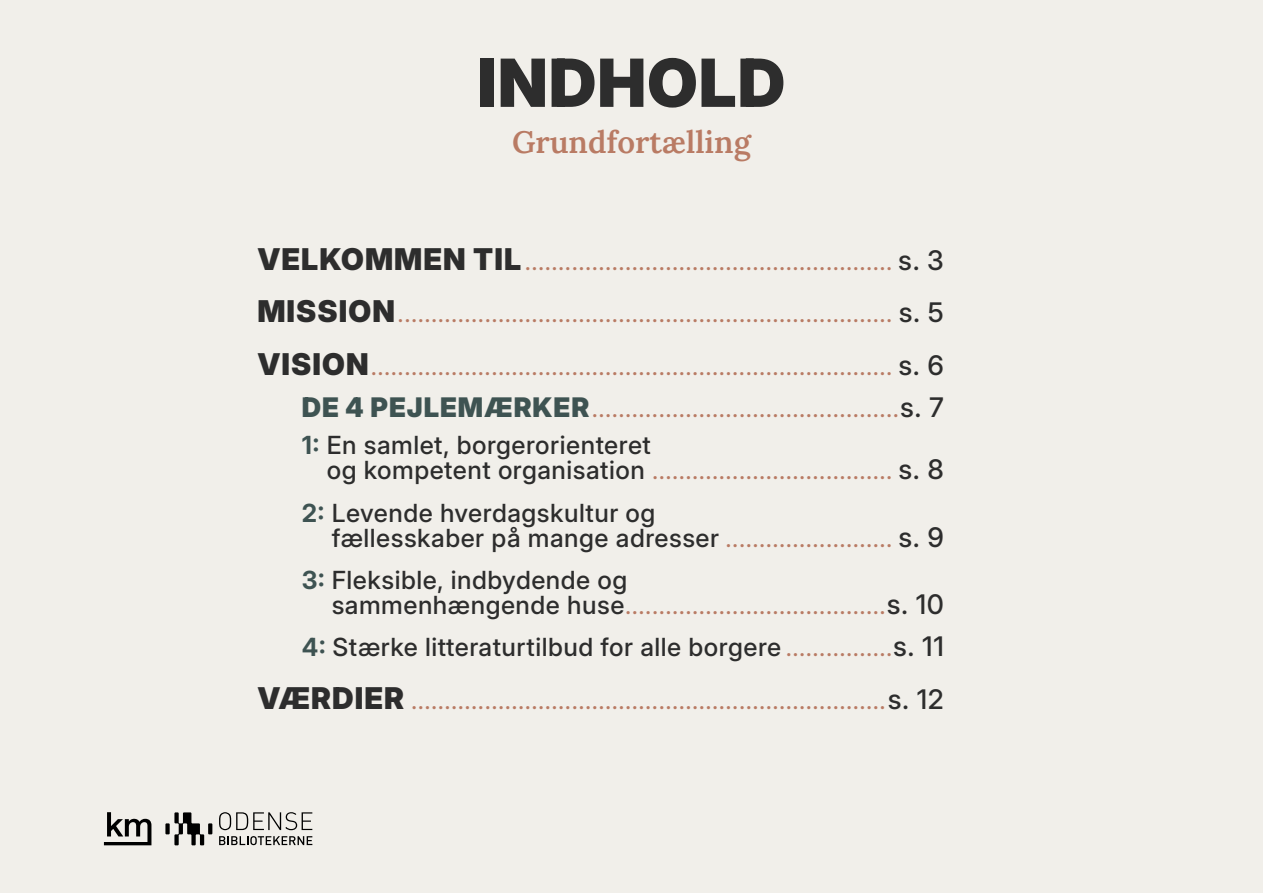
<style>
.page{position:relative;width:1263px;height:893px;background:#f1efea}
.page>*{position:absolute;margin:0;border:0;box-sizing:border-box;transform-origin:0 0}
.t1{font:900 66.3px "Inter 24 pt";letter-spacing:.015em;color:#2d2d2d}
.t2{font:600 30.9px "Lora";color:#b97b64}
.t3{font:500 24.9px/24.9px "Inter 24 pt";letter-spacing:.02em;color:#2d2d2d}
.t4{font:24.75px/52.5px "Inter 24 pt";color:#b97b64;text-align:justify}
.s1{font-weight:900;font-size:30px;color:#2d2d2d}
.s2{font-weight:500;font-size:27px;color:#2d2d2d}
.s3{font-weight:900;font-size:27px;color:#3e5352}
.s4{font-weight:700;color:#3e5352}
.s5{font-weight:500;font-size:24.9px;color:#2d2d2d}
.s6{font-weight:400;font-size:24.75px;color:#b97b64}
.s7{font-size:27px}
</style>
<div class="page">
<svg style="left:104px;top:812px;width:47px;height:33px"></svg>
<svg style="left:219px;top:812px;width:93px;height:18px"></svg>
<svg style="left:219px;top:836px;width:93px;height:9px"></svg>
<svg style="left:208px;top:823px;width:4px;height:11px"></svg>
<div style="left:165px;top:823px;width:5px;height:11px;background:#000"></div>
<svg style="left:174px;top:812px;width:30px;height:33px"></svg>
<h1 class="t1" style="left:478px;top:32px;width:309px">INDHOLD</h1>
<p class="t2" style="left:512px;top:117px;width:240px">Grundfortælling</p>
<p class="t4" style="left:257px;top:234px;width:688px"><span class="s1">VELKOMMEN TIL</span>....................................................... <span class="s2">s. 3<br></span><span class="s1">MISSION</span>.......................................................................... <span class="s2">s. 5<br></span><span class="s1">VISION</span>.............................................................................. <span class="s2">s. 6</span></p>
<p class="t4" style="left:302px;top:381px;width:644px"><span class="s3">DE 4 PEJLEMÆRKER</span>..............................................<span class="s2">s. 7</span></p>
<p class="t3" style="left:302px;top:432px;width:351px"><span class="s4">1:</span> En samlet, borgerorienteret</p>
<p class="t4" style="left:327px;top:443px;width:619px"><span class="s5">og kompetent organisation</span> .................................... <span class="s2">s. 8</span></p>
<p class="t3" style="left:332px;top:499px;width:613px;text-indent:-30px"><span class="s4">2:</span> Levende hverdagskultur og<br>fællesskaber på mange adresser <span class="s6">.........................</span> <span class="s7">s. 9</span></p>
<p class="t3" style="left:302px;top:567px;width:327px"><span class="s4">3:</span> Fleksible, indbydende og</p>
<p class="t4" style="left:332px;top:578px;width:614px"><span class="s5">sammenhængende huse</span>.......................................<span class="s2">s. 10</span></p>
<p class="t3" style="left:302px;top:634px;width:644px"><span class="s4">4:</span> Stærke litteraturtilbud for alle borgere <span class="s6">................</span><span class="s7">s. 11</span></p>
<p class="t4" style="left:257px;top:673px;width:688px"><span class="s1">VÆRDIER</span> .......................................................................<span class="s2">s. 12</span></p>
</div>
